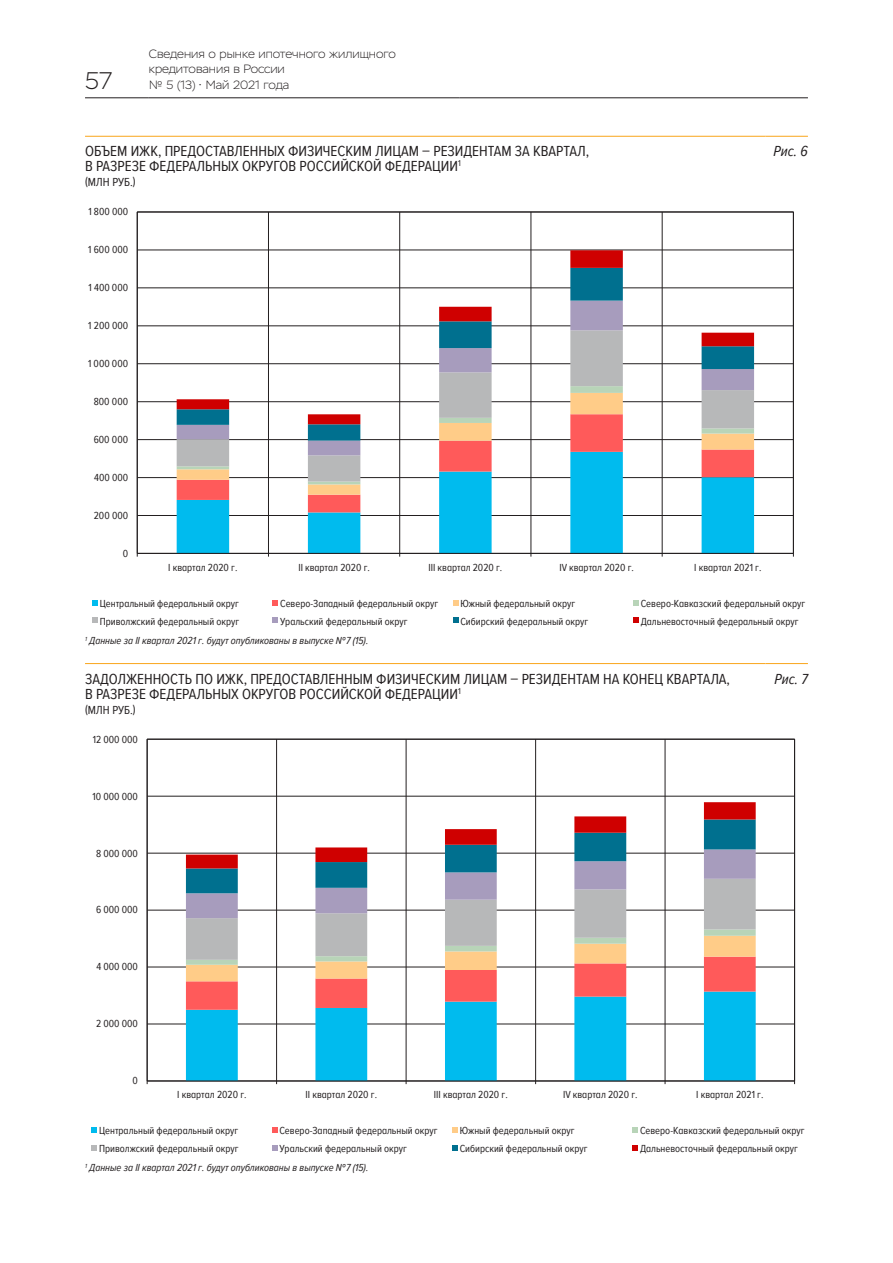
<style>
.page{position:relative;width:893px;height:1263px;background:#fff}
.page>*{position:absolute;margin:0;border:0;box-sizing:border-box;transform-origin:0 0}
.t1{font:200 24px "Stem";color:#231f20}
.Рисунки_заголовок{font:15px/15px "Proxima Nova A Cond";color:#231f20}
.Рисунки_Таблицы{font:italic 15px "Proxima Nova A Cond";color:#231f20}
.t2{font:200 12px/14.4px "Stem";color:#231f20}
.Рисунки_Таблицы_подз{font:12px "Proxima Nova A Cond";color:#231f20}
.t3{font:10.5px "Proxima Nova A Cond";color:#231f20}
.Рисунки_Таблицы_снос{font:italic 10.5px "Proxima Nova A Cond";color:#231f20}
.s1{color:#fff}
</style>
<div class="page">
<hr style="left:85px;top:98px;width:64px;height:1px;background:#231f20">
<hr style="left:149px;top:98px;width:310px;height:1px;background:#231f20">
<hr style="left:459px;top:98px;width:349px;height:1px;background:#231f20">
<hr style="left:137px;top:515px;width:656px;height:1px;background:#231f20">
<hr style="left:137px;top:477px;width:656px;height:1px;background:#231f20">
<hr style="left:137px;top:439px;width:656px;height:1px;background:#231f20">
<hr style="left:137px;top:401px;width:656px;height:1px;background:#231f20">
<hr style="left:137px;top:363px;width:656px;height:1px;background:#231f20">
<hr style="left:137px;top:326px;width:656px;height:1px;background:#231f20">
<hr style="left:137px;top:288px;width:656px;height:1px;background:#231f20">
<hr style="left:137px;top:250px;width:656px;height:1px;background:#231f20">
<hr style="left:268px;top:212px;width:1px;height:341px;background:#231f20">
<hr style="left:399px;top:212px;width:1px;height:341px;background:#231f20">
<hr style="left:531px;top:212px;width:1px;height:341px;background:#231f20">
<hr style="left:662px;top:212px;width:1px;height:341px;background:#231f20">
<svg style="left:177px;top:512px;width:577px;height:41px"></svg>
<svg style="left:177px;top:495px;width:577px;height:17px"></svg>
<svg style="left:177px;top:484px;width:577px;height:11px"></svg>
<svg style="left:177px;top:481px;width:577px;height:3px"></svg>
<svg style="left:177px;top:455px;width:577px;height:26px"></svg>
<svg style="left:177px;top:441px;width:577px;height:14px"></svg>
<svg style="left:177px;top:424px;width:577px;height:17px"></svg>
<svg style="left:177px;top:250px;width:577px;height:174px"></svg>
<hr style="left:137px;top:553px;width:656px;height:1px;background:#231f20">
<svg style="left:92px;top:600px;width:6px;height:5px"></svg>
<svg style="left:273px;top:600px;width:5px;height:5px"></svg>
<svg style="left:453px;top:600px;width:5px;height:5px"></svg>
<svg style="left:633px;top:600px;width:5px;height:5px"></svg>
<svg style="left:92px;top:618px;width:6px;height:5px"></svg>
<svg style="left:273px;top:618px;width:5px;height:5px"></svg>
<svg style="left:453px;top:618px;width:5px;height:5px"></svg>
<svg style="left:633px;top:618px;width:5px;height:5px"></svg>
<hr style="left:85px;top:136px;width:680px;height:1px;background:#f9a51b">
<hr style="left:765px;top:136px;width:43px;height:1px;background:#f9a51b">
<hr style="left:147px;top:1024px;width:648px;height:1px;background:#231f20">
<hr style="left:147px;top:967px;width:648px;height:1px;background:#231f20">
<hr style="left:147px;top:910px;width:648px;height:1px;background:#231f20">
<hr style="left:147px;top:853px;width:648px;height:1px;background:#231f20">
<hr style="left:147px;top:796px;width:648px;height:1px;background:#231f20">
<hr style="left:276px;top:739px;width:1px;height:342px;background:#231f20">
<hr style="left:406px;top:739px;width:1px;height:342px;background:#231f20">
<hr style="left:535px;top:739px;width:1px;height:342px;background:#231f20">
<hr style="left:665px;top:739px;width:1px;height:342px;background:#231f20">
<svg style="left:186px;top:1010px;width:570px;height:71px"></svg>
<svg style="left:186px;top:960px;width:570px;height:50px"></svg>
<svg style="left:186px;top:918px;width:570px;height:42px"></svg>
<svg style="left:186px;top:802px;width:570px;height:116px"></svg>
<hr style="left:147px;top:1081px;width:648px;height:1px;background:#231f20">
<svg style="left:92px;top:1127px;width:5px;height:6px"></svg>
<svg style="left:272px;top:1127px;width:5px;height:6px"></svg>
<svg style="left:452px;top:1127px;width:6px;height:6px"></svg>
<svg style="left:633px;top:1127px;width:5px;height:6px"></svg>
<svg style="left:92px;top:1145px;width:5px;height:5px"></svg>
<svg style="left:272px;top:1145px;width:5px;height:5px"></svg>
<svg style="left:452px;top:1145px;width:6px;height:5px"></svg>
<svg style="left:633px;top:1145px;width:5px;height:5px"></svg>
<hr style="left:85px;top:663px;width:680px;height:1px;background:#f9a51b">
<hr style="left:765px;top:663px;width:43px;height:1px;background:#f9a51b">
<h1 class="t1" style="left:85px;top:67px;width:29px">57</h1>
<p class="t2" style="left:149px;top:47px;width:249px">Сведения о рынке ипотечного жилищного кредитования в России</p>
<p class="t2" style="left:149px;top:78px;width:142px">№ 5 (13) • Май 2021 года</p>
<p class="Рисунки_заголовок" style="left:85px;top:143px;width:506px"><span class="s1">Б.</span> ОБЪЕМ ИЖК, ПРЕДОСТАВЛЕННЫХ ФИЗИЧЕСКИМ ЛИЦАМ – РЕЗИДЕНТАМ ЗА КВАРТАЛ,<br>В РАЗРЕЗЕ ФЕДЕРАЛЬНЫХ ОКРУГОВ РОССИЙСКОЙ ФЕДЕРАЦИИ<sup>1</sup></p>
<p class="Рисунки_Таблицы_подз" style="left:85px;top:174px;width:52px">(МЛН РУБ.)</p>
<p class="t3" style="left:88px;top:204px;width:41px">1 800 000</p>
<p class="t3" style="left:88px;top:242px;width:41px">1 600 000</p>
<p class="t3" style="left:89px;top:280px;width:41px">1 400 000</p>
<p class="t3" style="left:88px;top:318px;width:41px">1 200 000</p>
<p class="t3" style="left:88px;top:356px;width:42px">1 000 000</p>
<p class="t3" style="left:94px;top:394px;width:36px">800 000</p>
<p class="t3" style="left:94px;top:432px;width:36px">600 000</p>
<p class="t3" style="left:94px;top:470px;width:35px">400 000</p>
<p class="t3" style="left:94px;top:508px;width:36px">200 000</p>
<p class="t3" style="left:123px;top:546px;width:7px">0</p>
<p class="Рисунки_Таблицы" style="left:773px;top:140px;width:36px">Рис. 6</p>
<p class="t3" style="left:168px;top:559px;width:71px">I квартал 2020 г.</p>
<p class="t3" style="left:298px;top:559px;width:73px">II квартал 2020 г.</p>
<p class="t3" style="left:428px;top:559px;width:75px">III квартал 2020 г.</p>
<p class="t3" style="left:559px;top:559px;width:76px">IV квартал 2020 г.</p>
<p class="t3" style="left:694px;top:559px;width:69px">I квартал 2021 г.</p>
<p class="t3" style="left:100px;top:596px;width:141px">Центральный федеральный округ</p>
<p class="t3" style="left:280px;top:596px;width:160px">Северо-Западный федеральный округ</p>
<p class="t3" style="left:460px;top:596px;width:116px">Южный федеральный округ</p>
<p class="t3" style="left:641px;top:596px;width:166px">Северо-Кавказский федеральный округ</p>
<p class="t3" style="left:100px;top:613px;width:141px">Приволжский федеральный округ</p>
<p class="t3" style="left:280px;top:613px;width:129px">Уральский федеральный округ</p>
<p class="t3" style="left:460px;top:613px;width:130px">Сибирский федеральный округ</p>
<p class="t3" style="left:641px;top:613px;width:160px">Дальневосточный федеральный округ</p>
<p class="Рисунки_Таблицы_снос" style="left:85px;top:633px;width:285px"><sup>1</sup> Данные за II квартал 2021 г. будут опубликованы в выпуске № 7 (15).</p>
<p class="Рисунки_заголовок" style="left:85px;top:671px;width:646px"><span class="s1">7.</span> ЗАДОЛЖЕННОСТЬ ПО ИЖК, ПРЕДОСТАВЛЕННЫМ ФИЗИЧЕСКИМ ЛИЦАМ – РЕЗИДЕНТАМ НА КОНЕЦ КВАРТАЛА,<br>В РАЗРЕЗЕ ФЕДЕРАЛЬНЫХ ОКРУГОВ РОССИЙСКОЙ ФЕДЕРАЦИИ<sup>1</sup></p>
<p class="Рисунки_Таблицы_подз" style="left:85px;top:701px;width:52px">(МЛН РУБ.)</p>
<p class="t3" style="left:93px;top:731px;width:47px">12 000 000</p>
<p class="t3" style="left:93px;top:788px;width:47px">10 000 000</p>
<p class="t3" style="left:96px;top:845px;width:43px">8 000 000</p>
<p class="t3" style="left:96px;top:902px;width:43px">6 000 000</p>
<p class="t3" style="left:96px;top:959px;width:43px">4 000 000</p>
<p class="t3" style="left:96px;top:1016px;width:43px">2 000 000</p>
<p class="t3" style="left:133px;top:1073px;width:7px">0</p>
<p class="Рисунки_Таблицы" style="left:775px;top:668px;width:35px">Рис. 7</p>
<p class="t3" style="left:177px;top:1087px;width:71px">I квартал 2020 г.</p>
<p class="t3" style="left:306px;top:1087px;width:73px">II квартал 2020 г.</p>
<p class="t3" style="left:434px;top:1087px;width:75px">III квартал 2020 г.</p>
<p class="t3" style="left:563px;top:1087px;width:76px">IV квартал 2020 г.</p>
<p class="t3" style="left:696px;top:1087px;width:69px">I квартал 2021 г.</p>
<p class="t3" style="left:99px;top:1123px;width:141px">Центральный федеральный округ</p>
<p class="t3" style="left:279px;top:1123px;width:160px">Северо-Западный федеральный округ</p>
<p class="t3" style="left:460px;top:1123px;width:116px">Южный федеральный округ</p>
<p class="t3" style="left:640px;top:1123px;width:166px">Северо-Кавказский федеральный округ</p>
<p class="t3" style="left:99px;top:1141px;width:141px">Приволжский федеральный округ</p>
<p class="t3" style="left:279px;top:1141px;width:129px">Уральский федеральный округ</p>
<p class="t3" style="left:460px;top:1141px;width:130px">Сибирский федеральный округ</p>
<p class="t3" style="left:640px;top:1141px;width:160px">Дальневосточный федеральный округ</p>
<p class="Рисунки_Таблицы_снос" style="left:85px;top:1160px;width:285px"><sup>1</sup> Данные за II квартал 2021 г. будут опубликованы в выпуске № 7 (15).</p>
</div>
